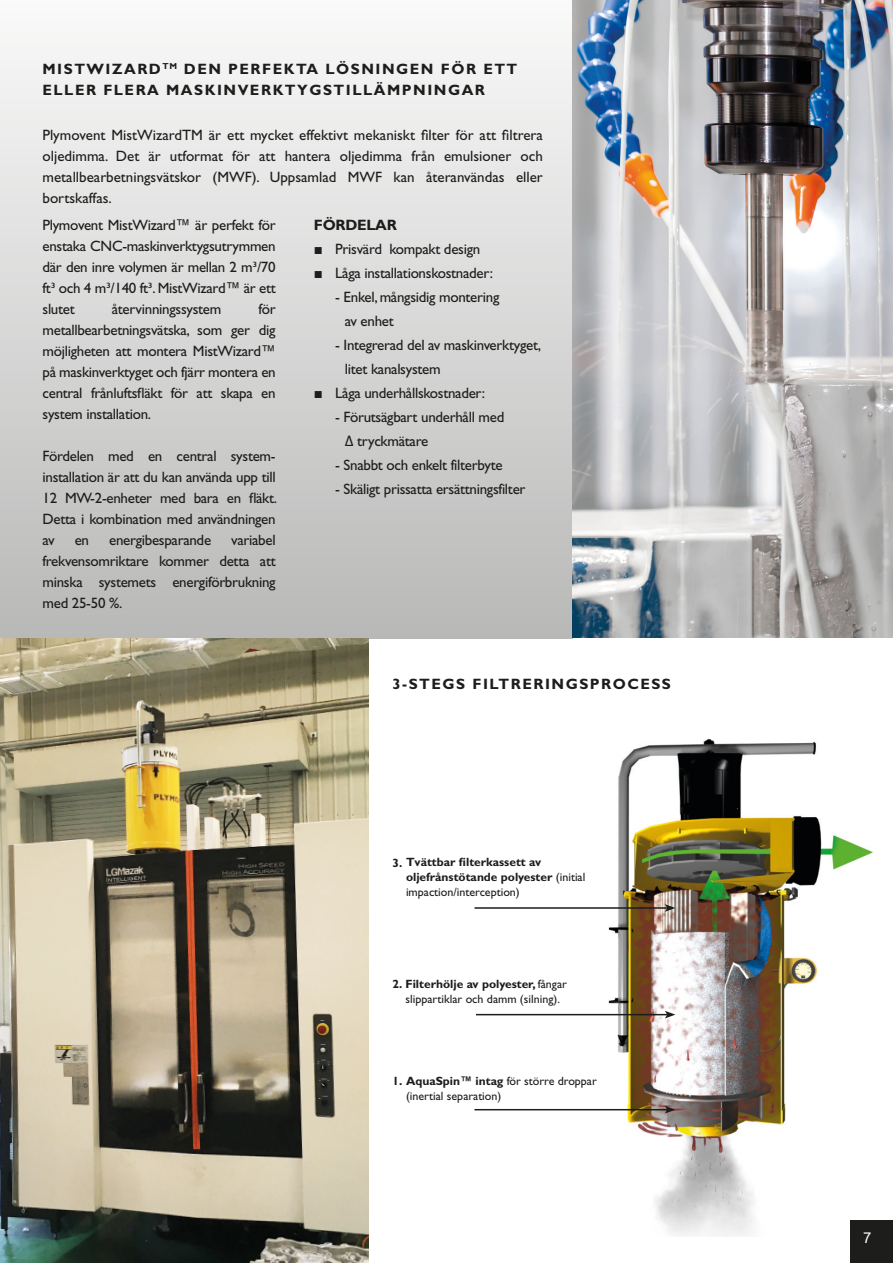
<style>
.page{position:relative;width:893px;height:1263px;background:#fff}
.page>*{position:absolute;margin:0;border:0;box-sizing:border-box;transform-origin:0 0}
.t1{font:15px/21px "Gill Sans Std";letter-spacing:-.02em;color:#1d1d1b;text-align:justify}
.t2{font:700 15px/21px "Gill Sans Std";letter-spacing:.1em;color:#1d1d1b}
.t3{font:700 15px "Gill Sans Std";letter-spacing:-.02em;color:#1d1d1b}
.t4{font:15px "Arial Unicode MS";color:#fff}
.t5{font:12px/15px "Gill Sans Std";color:#1d1d1b;text-align:center}
.t6{font:700 12px/15px "Gill Sans Std";color:#1d1d1b}
.s1{font-family:"Arial"}
.s2{font-weight:400}
.s3{font-weight:700}
</style>
<div class="page">
<div style="left:0;top:0;width:573px;height:639px;background:linear-gradient(to bottom,#fafafa,#b8b8b7)"></div>
<img style="left:0;top:639px;width:369px;height:624px">
<img style="left:544px;top:739px;width:329px;height:498px">
<img style="left:573px;top:0;width:320px;height:637px">
<div style="left:850px;top:1220px;width:43px;height:43px;background:#1d1d1b"></div>
<hr style="left:474px;top:1109px;width:193px;height:1px;background:#1d1d1b">
<svg style="left:665px;top:1106px;width:10px;height:7px"></svg>
<hr style="left:476px;top:1014px;width:191px;height:1px;background:#1d1d1b">
<svg style="left:665px;top:1011px;width:10px;height:7px"></svg>
<hr style="left:474px;top:907px;width:193px;height:2px;background:#1d1d1b">
<svg style="left:665px;top:904px;width:10px;height:8px"></svg>
<p class="t2" style="left:43px;top:58px;width:476px">MISTWIZARD<sup>TM</sup> DEN PERFEKTA LÖSNINGEN FÖR ETT<br>ELLER FLERA MASKINVERKTYGSTILLÄMPNINGAR</p>
<p class="t1" style="left:43px;top:125px;width:502px">Plymovent MistWizardTM är ett mycket effektivt mekaniskt filter för att filtrera oljedimma. Det är utformat för att hantera oljedimma från emulsioner och metallbearbetningsvätskor (MWF). Uppsamlad MWF kan återanvändas eller bortskaffas.</p>
<p class="t1" style="left:43px;top:215px;width:235px">Plymovent MistWizard™ är perfekt för enstaka CNC-maskinverktygsutrymmen där den inre volymen är mellan 2 m³/70 ft³ och 4 m³/140 ft³. MistWizard™ är ett slutet</p>
<p class="t1" style="left:43px;top:299px;width:235px;text-indent:216px">för metallbearbetningsvätska, som ger dig möjligheten att montera MistWizard™ på maskinverktyget och fjärr montera en central frånluftsfläkt för att skapa en system installation.</p>
<p class="t1" style="left:43px;top:446px;width:236px">Fördelen med en central system&shy;installation är att du kan använda upp till 12 MW-2-enheter med bara en fläkt.<br>Detta i kombination med användningen av</p>
<p class="t1" style="left:112px;top:299px;width:111px">återvinningssystem</p>
<p class="t1" style="left:43px;top:530px;width:235px;text-indent:189px">variabel frekvensomriktare kommer detta att minska systemets energiförbrukning med 25-50 %.</p>
<p class="t1" style="left:75px;top:530px;width:16px">en</p>
<p class="t1" style="left:109px;top:530px;width:104px">energibesparande</p>
<p class="t3" style="left:314px;top:216px;width:84px">FÖRDELAR</p>
<p class="t1" style="left:314px;top:239px;width:168px"><span class="s1">■</span> Prisvärd kompakt design</p>
<p class="t1" style="left:314px;top:263px;width:181px"><span class="s1">■</span> Låga installationskostnader:</p>
<p class="t1" style="left:345px;top:285px;width:156px;line-height:24px;text-indent:-10px">- Enkel, mångsidig montering av enhet</p>
<p class="t1" style="left:345px;top:333px;width:198px;line-height:24px;text-indent:-10px">- Integrerad del av maskinverktyget, litet kanalsystem</p>
<p class="t1" style="left:314px;top:383px;width:173px"><span class="s1">■</span> Låga underhållskostnader:</p>
<p class="t1" style="left:345px;top:405px;width:161px;line-height:24px;text-indent:-10px">- Förutsägbart underhåll med ∆ tryckmätare</p>
<p class="t1" style="left:335px;top:455px;width:169px">- Snabbt och enkelt filterbyte</p>
<p class="t1" style="left:335px;top:479px;width:192px">- Skäligt prissatta ersättningsfilter</p>
<p class="t2" style="left:392px;top:673px;width:280px">3-STEGS FILTRERINGSPROCESS</p>
<p class="t6" style="left:406px;top:854px;width:181px;text-indent:-14px">3. Tvättbar filterkassett av oljefrånstötande polyester <span class="s2">(initial impaction/interception)</span></p>
<p class="t5" style="left:392px;top:976px;width:176px"><span class="s3">2. Filterhölje av polyester,</span> fångar slippartiklar och damm (silning).</p>
<p class="t5" style="left:406px;top:1073px;width:192px;text-align:left;text-indent:-14px"><span class="s3">1. AquaSpin™ intag</span> för större droppar (inertial separation)</p>
<p class="t4" style="left:863px;top:1227px;width:10px">7</p>
</div>
